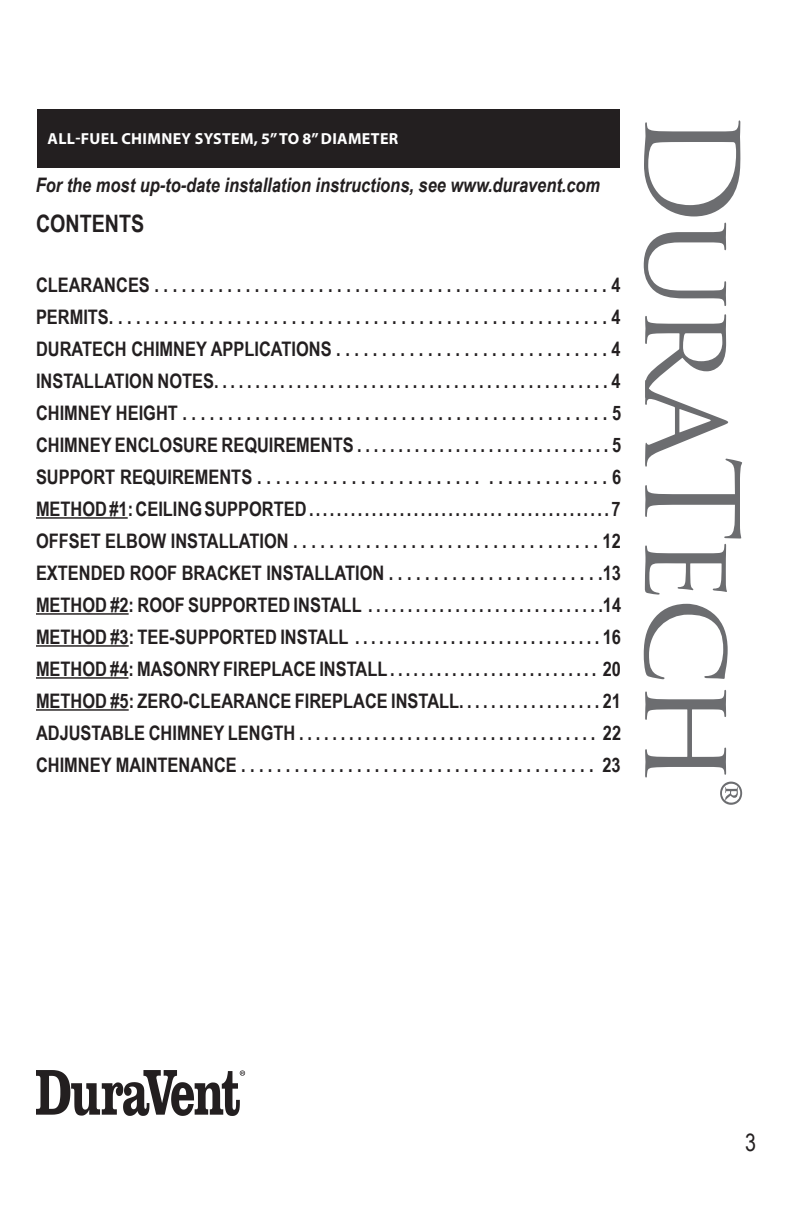
<style>
.page{position:relative;width:792px;height:1224px;background:#fff}
.page>*{position:absolute;margin:0;border:0;box-sizing:border-box;transform-origin:0 0}
.t1{font:126px "Trajan Pro";letter-spacing:-.05em;color:#6c6d70}
.t2{font:700 24px "Arial Narrow";color:#231f20}
.t3{font:24px "Arial Narrow";color:#231f20}
.t4{font:700 20px/32px "Arial Narrow";color:#231f20;text-align:justify}
.t5{font:italic 700 20px "Arial Narrow";color:#231f20}
.t6{font:700 16px "Myriad Pro";letter-spacing:.02em;color:#fff}
</style>
<div class="page">
<hr style="left:36px;top:517px;width:92px;height:2px;background:#231f20">
<hr style="left:36px;top:613px;width:93px;height:2px;background:#231f20">
<hr style="left:36px;top:645px;width:93px;height:2px;background:#231f20">
<hr style="left:36px;top:677px;width:92px;height:2px;background:#231f20">
<hr style="left:36px;top:709px;width:93px;height:2px;background:#231f20">
<div style="left:37px;top:109px;width:583px;height:58px;background:#231f20"></div>
<svg style="left:36px;top:1070px;width:209px;height:46px"></svg>
<p class="t6" style="left:48px;top:128px;width:352px">ALL-FUEL CHIMNEY SYSTEM, 5” TO 8” DIAMETER</p>
<p class="t5" style="left:36px;top:170px;width:566px">For the most up-to-date installation instructions, see www.duravent.com</p>
<p class="t2" style="left:36px;top:205px;width:110px">CONTENTS</p>
<p class="t4" style="left:36px;top:268px;width:587px">CLEARANCES . . . . . . . . . . . . . . . . . . . . . . . . . . . . . . . . . . . . . . . . . . . . . . . . . . 4<br>PERMITS. . . . . . . . . . . . . . . . . . . . . . . . . . . . . . . . . . . . . . . . . . . . . . . . . . . . . . . 4<br>DURATECH CHIMNEY APPLICATIONS . . . . . . . . . . . . . . . . . . . . . . . . . . . . . . 4<br>INSTALLATION NOTES. . . . . . . . . . . . . . . . . . . . . . . . . . . . . . . . . . . . . . . . . . . . . . . . 4<br>CHIMNEY HEIGHT . . . . . . . . . . . . . . . . . . . . . . . . . . . . . . . . . . . . . . . . . . . . . . . 5<br>CHIMNEY ENCLOSURE REQUIREMENTS . . . . . . . . . . . . . . . . . . . . . . . . . . . . . . . 5<br>SUPPORT REQUIREMENTS . . . . . . . . . . . . . . . . . . . . . . . . . . . . . . . . . . . . . 6<br>METHOD #1: CEILING SUPPORTED . . . . . . . . . . . . . . . . . . . . . . . . . . . . . . . . . . . . . . . . . . . 7<br>OFFSET ELBOW INSTALLATION . . . . . . . . . . . . . . . . . . . . . . . . . . . . . . . . . . 12<br>EXTENDED ROOF BRACKET INSTALLATION . . . . . . . . . . . . . . . . . . . . . . . .13<br>METHOD #2: ROOF SUPPORTED INSTALL . . . . . . . . . . . . . . . . . . . . . . . . . . . . . .14<br>METHOD #3: TEE-SUPPORTED INSTALL . . . . . . . . . . . . . . . . . . . . . . . . . . . . . . . 16<br>METHOD #4: MASONRY FIREPLACE INSTALL . . . . . . . . . . . . . . . . . . . . . . . . . . . 20<br>METHOD #5: ZERO-CLEARANCE FIREPLACE INSTALL. . . . . . . . . . . . . . . . . . 21<br>ADJUSTABLE CHIMNEY LENGTH . . . . . . . . . . . . . . . . . . . . . . . . . . . . . . . . . . . . 22<br>CHIMNEY MAINTENANCE . . . . . . . . . . . . . . . . . . . . . . . . . . . . . . . . . . . . . . . . 23</p>
<h1 class="t1" style="left:771px;top:109px;width:699px;rotate:90deg">DuraTech®</h1>
<p class="t3" style="left:745px;top:1125px;width:12px">3</p>
</div>
